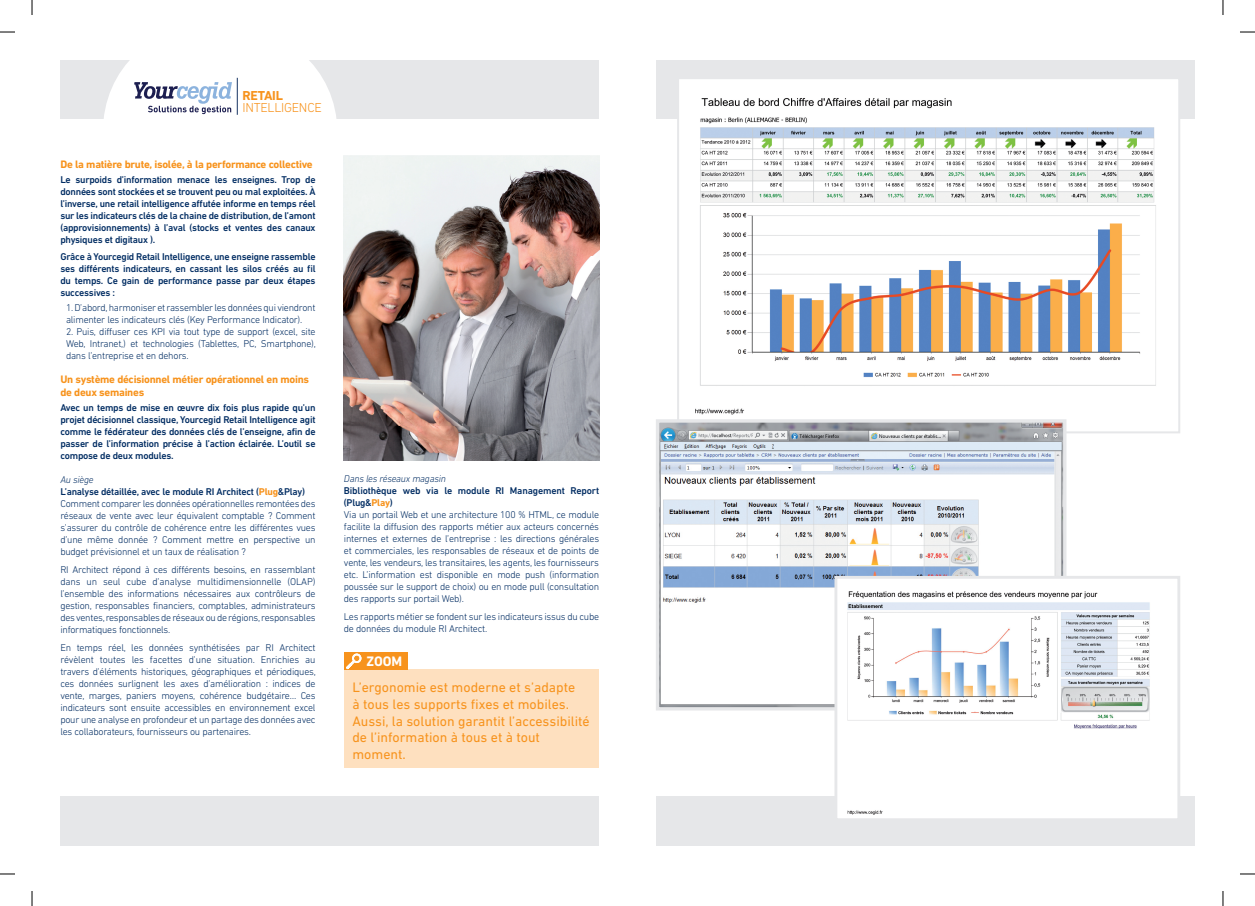
<style>
.page{position:relative;width:1255px;height:906px;background:#fff}
.page>*{position:absolute;margin:0;border:0;box-sizing:border-box;transform-origin:0 0}
.t1{font:14px/16.8px "DIN Next LT Pro";color:#f7931d}
.t2{font:700 14px "DIN Next LT Pro";color:#fff}
.t3{font:300 13.2px "DIN Next LT Pro";letter-spacing:-.02em;color:#f7931d}
.t4{font:700 13.2px "DIN Next LT Pro";letter-spacing:-.02em;color:#f7931d}
.t5{font:700 11px/13.2px "DIN Next LT Pro";letter-spacing:-.025em;color:#f7931d}
.t6{font:300 10px/12px "DIN Next LT Pro";letter-spacing:-.025em;color:#002c62}
.t7{font:500 10px/12px "DIN Next LT Pro";letter-spacing:-.025em;color:#002c62;text-align:justify}
.t8{font:italic 300 10px "DIN Next LT Pro";letter-spacing:-.025em;color:#002c62}
.s1{font-style:italic}
.s2{font-weight:500}
.s3{font-weight:700;color:#f7931d}
</style>
<div class="page">
<div style="left:60px;top:60px;width:539px;height:59px;background:#e6e7e9"></div>
<div style="left:656px;top:60px;width:538px;height:59px;background:#e6e7e9"></div>
<div style="left:103px;top:23px;width:234px;height:227px;background:#fff;border-radius:50%"></div>
<div style="left:60px;top:797px;width:539px;height:49px;background:#e6e7e9"></div>
<div style="left:656px;top:797px;width:538px;height:49px;background:#e6e7e9"></div>
<svg style="left:134px;top:82px;width:98px;height:32px"></svg>
<hr style="left:237px;top:78px;width:1px;height:37px;background:#163361">
<img style="left:680px;top:80px;width:497px;height:350px">
<div style="left:677px;top:77px;width:503px;height:356px;border:2px solid #e6e7e9"></div>
<img style="left:660px;top:423px;width:402px;height:283px">
<div style="left:656px;top:419px;width:410px;height:291px;border:3px solid #e6e7e9"></div>
<img style="left:344px;top:155px;width:255px;height:305px">
<div style="left:344px;top:670px;width:255px;height:98px;background:#fee0bf"></div>
<div style="left:344px;top:653px;width:63px;height:17px;background:#f7931d"></div>
<svg style="left:346px;top:653px;width:15px;height:17px"></svg>
<img style="left:838px;top:580px;width:338px;height:237px">
<div style="left:834px;top:576px;width:346px;height:245px;border:3px solid #e6e7e9"></div>
<div style="left:1062px;top:404px;width:95px;height:12px;background:#fff"></div>
<svg style="left:0;top:31px;width:15px;height:2px"></svg>
<svg style="left:1240px;top:31px;width:15px;height:2px"></svg>
<svg style="left:0;top:873px;width:15px;height:2px"></svg>
<svg style="left:1240px;top:873px;width:15px;height:2px"></svg>
<svg style="left:31px;top:0;width:2px;height:15px"></svg>
<svg style="left:31px;top:891px;width:2px;height:15px"></svg>
<svg style="left:1222px;top:0;width:1px;height:15px"></svg>
<svg style="left:1222px;top:891px;width:1px;height:15px"></svg>
<h2 class="t4" style="left:242px;top:88px;width:42px">RETAIL</h2>
<h2 class="t3" style="left:242px;top:100px;width:81px">INTELLIGENCE</h2>
<p class="t5" style="left:60px;top:157px;width:254px">De la matière brute, isolée, à la performance collective</p>
<p class="t7" style="left:60px;top:173px;width:257px">Le surpoids d’information menace les enseignes. Trop de données sont stockées et se trouvent peu ou mal exploitées. À l’inverse, une retail intelligence affutée informe en temps réel sur les indicateurs clés de la chaine de distribution, de l’amont (approvisionnements) à l’aval (stocks et ventes des canaux physiques et digitaux ).</p>
<p class="t7" style="left:60px;top:251px;width:257px">Grâce à Yourcegid Retail Intelligence, une enseigne rassemble ses différents indicateurs, en cassant les silos créés au fil du temps. Ce gain de performance passe par deux étapes successives :</p>
<p class="t6" style="left:66px;top:302px;width:251px">1. D’abord, harmoniser et rassembler les données qui viendront alimenter les indicateurs clés (Key Performance Indicator).</p>
<p class="t6" style="left:66px;top:326px;width:251px;text-align:justify">2. Puis, diffuser ces KPI via tout type de support (excel, site Web, Intranet,) et technologies (Tablettes, PC, Smartphone), dans l’entreprise et en dehors.</p>
<p class="t5" style="left:60px;top:373px;width:250px">Un système décisionnel métier opérationnel en moins de deux semaines</p>
<p class="t7" style="left:60px;top:402px;width:257px">Avec un temps de mise en œuvre dix fois plus rapide qu’un projet décisionnel classique, Yourcegid Retail Intelligence agit comme le fédérateur des données clés de l’enseigne, afin de passer de l’information précise à l’action éclairée. L’outil se compose de deux modules.</p>
<p class="t6" style="left:60px;top:474px;width:257px"><span class="s1">Au siège<br></span><span class="s2">L’analyse détaillée, avec le module RI Architect (</span><span class="s3">Plug</span><span class="s2">&amp;Play)<br></span>Comment comparer les données opérationnelles remontées des réseaux de vente avec leur équivalent comptable ? Comment s’assurer du contrôle de cohérence entre les différentes vues d’une même donnée ? Comment mettre en perspective un budget prévisionnel et un taux de réalisation ?</p>
<p class="t6" style="left:60px;top:563px;width:257px;text-align:justify">RI Architect répond à ces différents besoins, en rassemblant dans un seul cube d’analyse multidimensionnelle (OLAP) l’ensemble des informations nécessaires aux contrôleurs de gestion, responsables financiers, comptables, administrateurs des ventes, responsables de réseaux ou de régions, responsables informatiques fonctionnels.</p>
<p class="t6" style="left:60px;top:641px;width:257px;text-align:justify">En temps réel, les données synthétisées par RI Architect révèlent toutes les facettes d’une situation. Enrichies au travers d’éléments historiques, géographiques et périodiques, ces données surlignent les axes d’amélioration : indices de vente, marges, paniers moyens, cohérence budgétaire… Ces indicateurs sont ensuite accessibles en environnement excel pour une analyse en profondeur et un partage des données avec les collaborateurs, fournisseurs ou partenaires.</p>
<p class="t8" style="left:344px;top:473px;width:104px">Dans les réseaux magasin</p>
<p class="t6" style="left:344px;top:485px;width:257px"><span class="s2">Bibliothèque web via le module RI Management Report (Plug&amp;</span><span class="s3">Play</span><span class="s2">)<br></span>Via un portail Web et une architecture 100 % HTML, ce module facilite la diffusion des rapports métier aux acteurs concernés internes et externes de l’entreprise : les directions générales et commerciales, les responsables de réseaux et de points de vente, les vendeurs, les transitaires, les agents, les fournisseurs etc. L’information est disponible en mode push (information poussée sur le support de choix) ou en mode pull (consultation des rapports sur portail Web).</p>
<p class="t6" style="left:344px;top:611px;width:257px">Les rapports métier se fondent sur les indicateurs issus du cube de données du module RI Architect.</p>
<h1 class="t2" style="left:366px;top:653px;width:37px">ZOOM</h1>
<h1 class="t1" style="left:352px;top:678px;width:239px">L’ergonomie est moderne et s’adapte<br>à tous les supports fixes et mobiles.<br>Aussi, la solution garantit l’accessibilité de l’information à tous et à tout moment.</h1>
</div>
